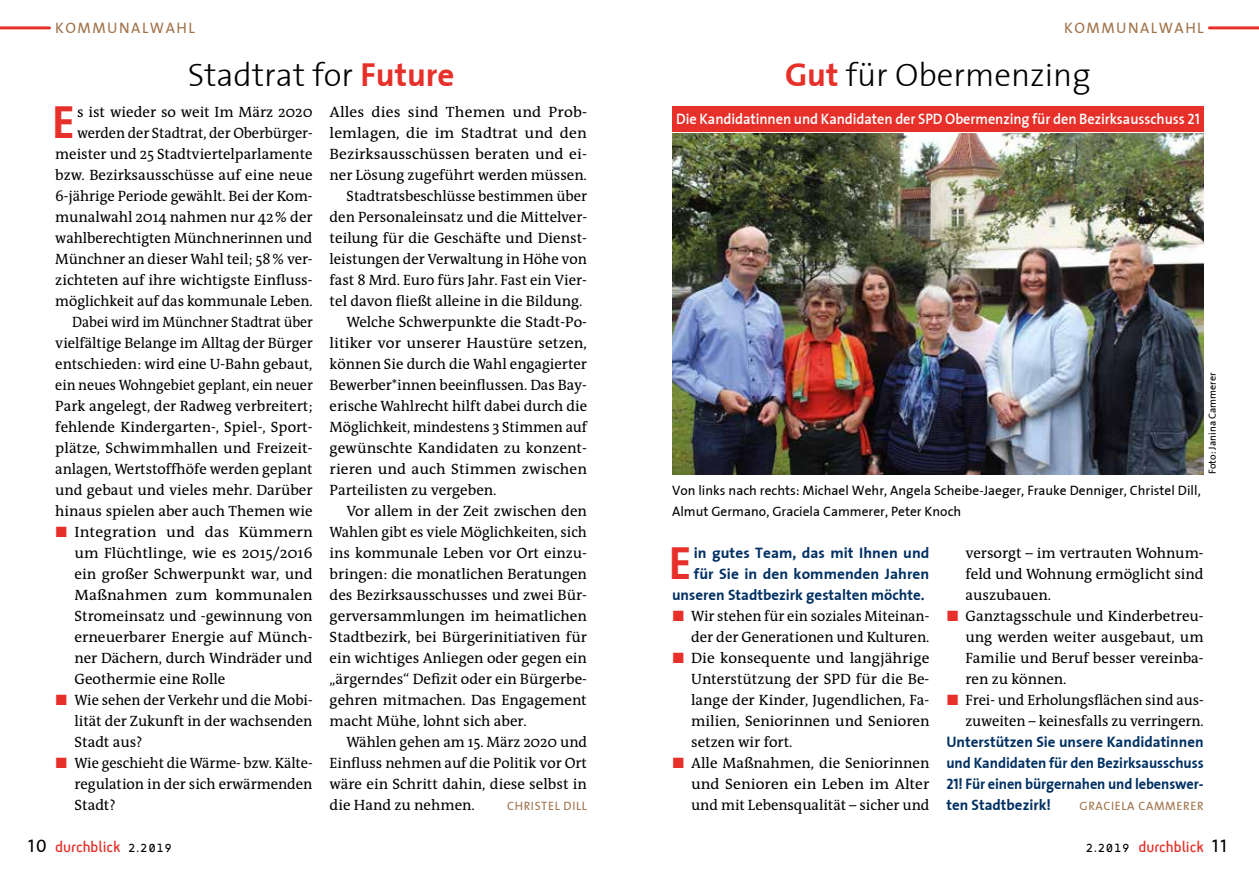
<style>
.page{position:relative;width:1259px;height:893px;background:#fff}
.page>*{position:absolute;margin:0;border:0;box-sizing:border-box;transform-origin:0 0}
.t1{font:46.05px "The Sans Bold ZHW1 Plain";color:#e63029}
.t2{font:33px "The Sans Light ZHW1 Plain";color:#000}
.t3{font:16.5px "Sci Fly Sans";color:#e63029}
.t4{font:15px "The Antiqua B";color:#000}
.t5{font:15px/21px "The Sans Bold ZHW1 Plain";color:#003063;text-align:justify}
.t6{font:15px "The Antiqua B";color:#000;scale:1.04 1}
.t7{font:15px "The Antiqua B";color:#000;scale:.96 1}
.t8{font:15px "The Sans Semi Bold ZHW1 Plain";letter-spacing:-.005em;color:#fff;scale:.96 1}
.t9{font:15px "The Antiqua B";color:#000;scale:.94 1}
.t10{font:15px "The Antiqua B";color:#000;scale:.92 1}
.t11{font:15px "The Sans ZHW1 Plain";letter-spacing:.1em;color:#a0724a}
.t12{font:13.5px/21px "The Sans ZHW1 Plain";color:#000}
.t13{font:12px "The Sans ZHW1 Plain";letter-spacing:.05em;color:#a0724a}
.t14{font:10.2px "The Sans ZHW1 Plain";color:#000}
.s1{font-family:"The Sans Bold ZHW1 Plain";color:#e63029}
.s2{color:#e63029}
.s3{font-family:"The Sans ZHW1 Plain";font-size:18px;color:#000}
.s4{font-size:12px;color:#000}
</style>
<div class="page">
<hr style="left:0;top:26px;width:50px;height:3px;background:#e63029">
<hr style="left:1209px;top:26px;width:50px;height:3px;background:#e63029">
<img style="left:672px;top:134px;width:531px;height:340px">
<div style="left:672px;top:106px;width:531px;height:26px;background:#e63029"></div>
<p class="t11" style="left:55px;top:16px;width:141px">KOMMUNALWAHL</p>
<p class="t11" style="left:1064px;top:16px;width:141px">KOMMUNALWAHL</p>
<h2 class="t2" style="left:188px;top:48px;width:268px">Stadtrat for <span class="s1">Future</span></h2>
<h2 class="t2" style="left:785px;top:48px;width:307px"><span class="s1">Gut</span> für Obermenzing</h2>
<h1 class="t1" style="left:52px;top:84px;width:24px">E</h1>
<p class="t4" style="left:77px;top:104px;width:237px">s ist wieder so weit Im März 2020</p>
<p class="t7" style="left:77px;top:125px;width:247px">werden der Stadtrat, der Oberbürger-</p>
<p class="t4" style="left:55px;top:146px;width:259px">meister und 25 Stadtviertelparlamente</p>
<p class="t4" style="left:55px;top:167px;width:259px">bzw. Bezirksausschüsse auf eine neue</p>
<p class="t4" style="left:55px;top:188px;width:259px">6-jährige Periode gewählt. Bei der Kom-</p>
<p class="t4" style="left:55px;top:209px;width:259px">munalwahl 2014 nahmen nur 42% der</p>
<p class="t4" style="left:55px;top:230px;width:259px">wahlberechtigten Münchnerinnen und</p>
<p class="t4" style="left:55px;top:251px;width:259px">Münchner an dieser Wahl teil; 58% ver-</p>
<p class="t4" style="left:55px;top:272px;width:259px">zichteten auf ihre wichtigste Einfluss-</p>
<p class="t4" style="left:55px;top:293px;width:259px">möglichkeit auf das kommunale Leben.</p>
<p class="t10" style="left:72px;top:314px;width:263px">Dabei wird im Münchner Stadtrat über</p>
<p class="t4" style="left:55px;top:335px;width:259px">vielfältige Belange im Alltag der Bürger</p>
<p class="t4" style="left:55px;top:356px;width:259px">entschieden: wird eine U-Bahn gebaut,</p>
<p class="t9" style="left:55px;top:377px;width:275px">ein neues Wohngebiet geplant, ein neuer</p>
<p class="t4" style="left:55px;top:398px;width:259px">Park angelegt, der Radweg verbreitert;</p>
<p class="t4" style="left:55px;top:419px;width:259px">fehlende Kindergarten-, Spiel-, Sport-</p>
<p class="t4" style="left:55px;top:440px;width:259px">plätze, Schwimmhallen und Freizeit-</p>
<p class="t4" style="left:55px;top:461px;width:259px">anlagen, Wertstoffhöfe werden geplant</p>
<p class="t4" style="left:55px;top:482px;width:259px">und gebaut und vieles mehr. Darüber</p>
<p class="t4" style="left:55px;top:503px;width:259px">hinaus spielen aber auch Themen wie</p>
<p class="t6" style="left:55px;top:524px;width:249px"><span class="s2">◼</span> Integration und das Kümmern</p>
<p class="t4" style="left:74px;top:545px;width:240px">um Flüchtlinge, wie es 2015/2016</p>
<p class="t4" style="left:74px;top:566px;width:240px">ein großer Schwerpunkt war, und</p>
<p class="t6" style="left:74px;top:587px;width:230px">Maßnahmen zum kommunalen</p>
<p class="t4" style="left:74px;top:608px;width:240px">Stromeinsatz und -gewinnung von</p>
<p class="t4" style="left:74px;top:629px;width:240px">erneuerbarer Energie auf Münch-</p>
<p class="t4" style="left:74px;top:650px;width:240px">ner Dächern, durch Windräder und</p>
<p class="t4" style="left:74px;top:671px;width:153px">Geothermie eine Rolle</p>
<p class="t7" style="left:55px;top:692px;width:269px"><span class="s2">◼</span> Wie sehen der Verkehr und die Mobi-</p>
<p class="t4" style="left:74px;top:713px;width:239px">lität der Zukunft in der wachsenden</p>
<p class="t4" style="left:74px;top:734px;width:70px">Stadt aus?</p>
<p class="t7" style="left:55px;top:755px;width:269px"><span class="s2">◼</span> Wie geschieht die Wärme- bzw. Kälte-</p>
<p class="t4" style="left:74px;top:776px;width:239px">regulation in der sich erwärmenden</p>
<p class="t4" style="left:74px;top:797px;width:43px">Stadt?</p>
<p class="t6" style="left:330px;top:104px;width:249px">Alles dies sind Themen und Prob-</p>
<p class="t6" style="left:330px;top:125px;width:249px">lemlagen, die im Stadtrat und den</p>
<p class="t6" style="left:330px;top:146px;width:249px">Bezirksausschüssen beraten und ei-</p>
<p class="t4" style="left:330px;top:167px;width:259px">ner Lösung zugeführt werden müssen.</p>
<p class="t4" style="left:347px;top:188px;width:242px">Stadtratsbeschlüsse bestimmen über</p>
<p class="t4" style="left:330px;top:209px;width:259px">den Personaleinsatz und die Mittelver-</p>
<p class="t4" style="left:330px;top:230px;width:259px">teilung für die Geschäfte und Dienst-</p>
<p class="t4" style="left:330px;top:251px;width:259px">leistungen der Verwaltung in Höhe von</p>
<p class="t4" style="left:330px;top:272px;width:259px">fast 8 Mrd. Euro fürs Jahr. Fast ein Vier-</p>
<p class="t4" style="left:330px;top:293px;width:254px">tel davon fließt alleine in die Bildung.</p>
<p class="t4" style="left:347px;top:314px;width:242px">Welche Schwerpunkte die Stadt-Po-</p>
<p class="t4" style="left:330px;top:335px;width:259px">litiker vor unserer Haustüre setzen,</p>
<p class="t4" style="left:330px;top:356px;width:259px">können Sie durch die Wahl engagierter</p>
<p class="t4" style="left:330px;top:377px;width:259px">Bewerber*innen beeinflussen. Das Bay-</p>
<p class="t4" style="left:330px;top:398px;width:259px">erische Wahlrecht hilft dabei durch die</p>
<p class="t7" style="left:330px;top:419px;width:270px">Möglichkeit, mindestens 3 Stimmen auf</p>
<p class="t4" style="left:330px;top:440px;width:259px">gewünschte Kandidaten zu konzent-</p>
<p class="t4" style="left:330px;top:461px;width:259px">rieren und auch Stimmen zwischen</p>
<p class="t4" style="left:330px;top:482px;width:168px">Parteilisten zu vergeben.</p>
<p class="t4" style="left:347px;top:503px;width:242px">Vor allem in der Zeit zwischen den</p>
<p class="t4" style="left:330px;top:524px;width:259px">Wahlen gibt es viele Möglichkeiten, sich</p>
<p class="t4" style="left:330px;top:545px;width:259px">ins kommunale Leben vor Ort einzu-</p>
<p class="t4" style="left:330px;top:566px;width:259px">bringen: die monatlichen Beratungen</p>
<p class="t4" style="left:330px;top:587px;width:259px">des Bezirksausschusses und zwei Bür-</p>
<p class="t4" style="left:330px;top:608px;width:259px">gerversammlungen im heimatlichen</p>
<p class="t4" style="left:330px;top:629px;width:259px">Stadtbezirk, bei Bürgerinitiativen für</p>
<p class="t4" style="left:330px;top:650px;width:259px">ein wichtiges Anliegen oder gegen ein</p>
<p class="t4" style="left:330px;top:671px;width:259px">„ärgerndes“ Defizit oder ein Bürgerbe-</p>
<p class="t4" style="left:330px;top:692px;width:259px">gehren mitmachen. Das Engagement</p>
<p class="t4" style="left:330px;top:713px;width:199px">macht Mühe, lohnt sich aber.</p>
<p class="t4" style="left:347px;top:734px;width:242px">Wählen gehen am 15. März 2020 und</p>
<p class="t4" style="left:330px;top:755px;width:259px">Einfluss nehmen auf die Politik vor Ort</p>
<p class="t4" style="left:330px;top:776px;width:259px">wäre ein Schritt dahin, diese selbst in</p>
<p class="t4" style="left:330px;top:797px;width:147px">die Hand zu nehmen.</p>
<p class="t13" style="left:507px;top:796px;width:81px">CHRISTEL DILL</p>
<p class="t8" style="left:676px;top:107px;width:547px">Die Kandidatinnen und Kandidaten der SPD Obermenzing für den Bezirksausschuss 21</p>
<p class="t12" style="left:672px;top:480px;width:530px">Von links nach rechts: Michael Wehr, Angela Scheibe-Jaeger, Frauke Denniger, Christel Dill,<br>Almut Germano, Graciela Cammerer, Peter Knoch</p>
<p class="t14" style="left:1203px;top:474px;width:103px;rotate:-90deg">Foto: Janina Cammerer</p>
<h1 class="t1" style="left:669px;top:525px;width:24px">E</h1>
<p class="t5" style="left:694px;top:542px;width:237px">in gutes Team, das mit Ihnen und</p>
<p class="t5" style="left:694px;top:563px;width:237px">für Sie in den kommenden Jahren</p>
<p class="t5" style="left:672px;top:584px;width:254px">unseren Stadtbezirk gestalten möchte.</p>
<p class="t4" style="left:672px;top:608px;width:259px"><span class="s2">◼</span> Wir stehen für ein soziales Miteinan-</p>
<p class="t4" style="left:691px;top:629px;width:240px">der der Generationen und Kulturen.</p>
<p class="t4" style="left:672px;top:650px;width:259px"><span class="s2">◼</span> Die konsequente und langjährige</p>
<p class="t4" style="left:691px;top:671px;width:240px">Unterstützung der SPD für die Be-</p>
<p class="t4" style="left:691px;top:692px;width:240px">lange der Kinder, Jugendlichen, Fa-</p>
<p class="t4" style="left:691px;top:713px;width:240px">milien, Seniorinnen und Senioren</p>
<p class="t4" style="left:691px;top:734px;width:103px">setzen wir fort.</p>
<p class="t4" style="left:672px;top:755px;width:259px"><span class="s2">◼</span> Alle Maßnahmen, die Seniorinnen</p>
<p class="t4" style="left:691px;top:776px;width:240px">und Senioren ein Leben im Alter</p>
<p class="t4" style="left:691px;top:797px;width:240px">und mit Lebensqualität – sicher und</p>
<p class="t4" style="left:965px;top:545px;width:240px">versorgt – im vertrauten Wohnum-</p>
<p class="t4" style="left:965px;top:566px;width:240px">feld und Wohnung ermöglicht sind</p>
<p class="t4" style="left:965px;top:587px;width:87px">auszubauen.</p>
<p class="t4" style="left:946px;top:608px;width:259px"><span class="s2">◼</span> Ganztagsschule und Kinderbetreu-</p>
<p class="t4" style="left:965px;top:629px;width:240px">ung werden weiter ausgebaut, um</p>
<p class="t4" style="left:965px;top:650px;width:240px">Familie und Beruf besser vereinba-</p>
<p class="t4" style="left:965px;top:671px;width:103px">ren zu können.</p>
<p class="t4" style="left:946px;top:692px;width:259px"><span class="s2">◼</span> Frei- und Erholungsflächen sind aus-</p>
<p class="t4" style="left:965px;top:713px;width:240px">zuweiten – keinesfalls zu verringern.</p>
<p class="t5" style="left:946px;top:731px;width:259px">Unterstützen Sie unsere Kandidatinnen und Kandidaten für den Bezirksausschuss 21! Für einen bürgernahen und lebenswer&shy;ten Stadtbezirk!</p>
<p class="t13" style="left:1079px;top:796px;width:126px">GRACIELA CAMMERER</p>
<p class="t3" style="left:28px;top:837px;width:145px"><span class="s3">10</span> durchblick <span class="s4">2.2019</span></p>
<p class="t3" style="left:1086px;top:837px;width:142px"><span class="s4">2.2019</span> durchblick <span class="s3">11</span></p>
</div>
